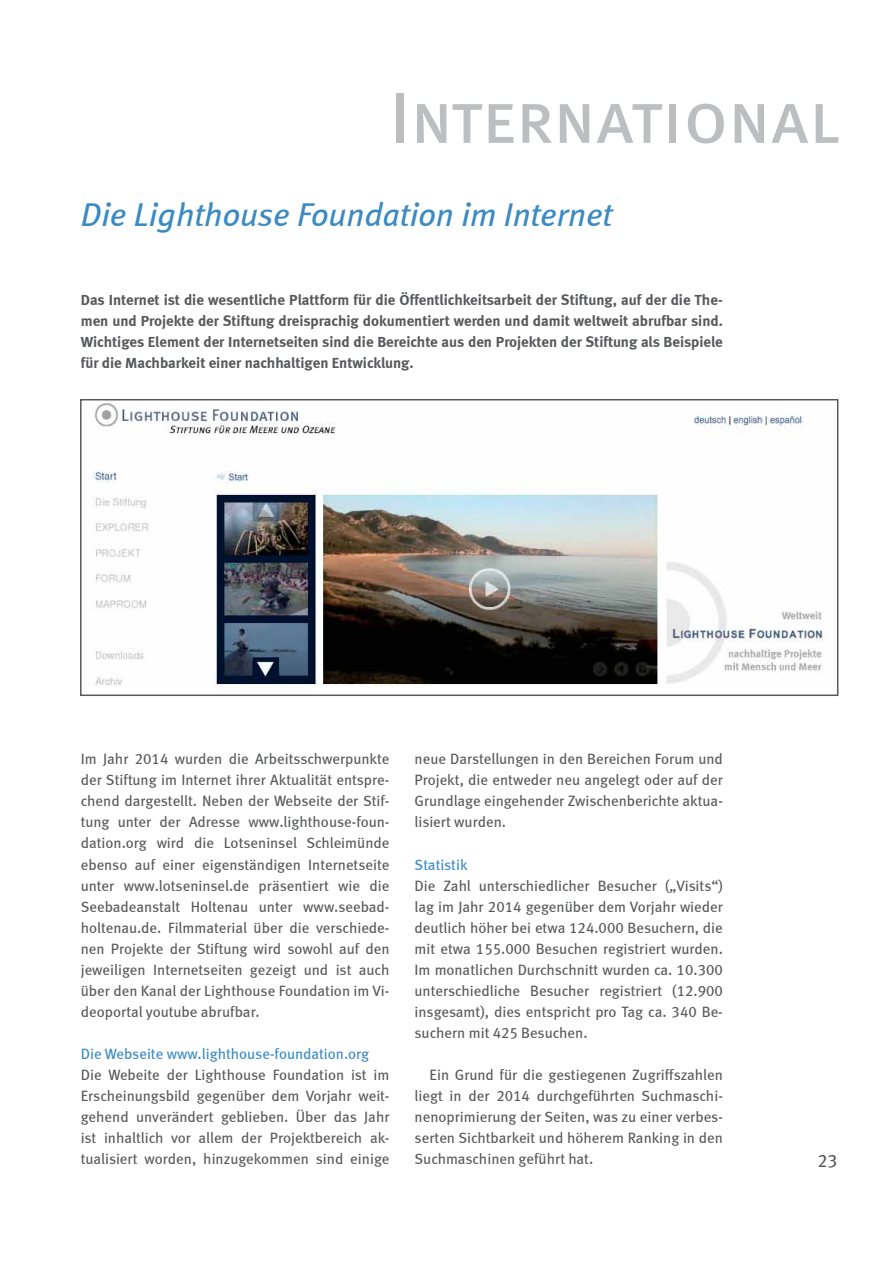
<style>
.page{position:relative;width:893px;height:1263px;background:#fff}
.page>*{position:absolute;margin:0;border:0;box-sizing:border-box;transform-origin:0 0}
.t1{font:72px "Meta Book LF Caps";letter-spacing:-.005em;color:#bcbec0}
.t2{font:italic 33px "Meta Book LF";color:#3b8ac2}
.t3{font:18px "Meta Book LF";color:#58595b}
.t4{font:15px/21px "Meta Book LF";color:#58595b;text-align:justify}
.t5{font:15px/21px "Meta Bold LF";color:#58595b;text-align:justify}
.t6{font:15px "Meta Book LF";color:#3b8ac2}
</style>
<div class="page">
<img style="left:92px;top:403px;width:733px;height:287px">
<div style="left:80px;top:399px;width:758px;height:297px;border:2px solid #58595b"></div>
<h1 class="t1" style="left:389px;top:76px;width:451px">International</h1>
<h2 class="t2" style="left:81px;top:195px;width:533px">Die Lighthouse Foundation im Internet</h2>
<p class="t5" style="left:81px;top:289px;width:644px">Das Internet ist die wesentliche Plattform für die Öffentlichkeitsarbeit der Stiftung, auf der die The&shy;men und Projekte der Stiftung dreisprachig dokumentiert werden und damit weltweit abrufbar sind.<br>Wichtiges Element der Internetseiten sind die Bereichte aus den Projekten der Stiftung als Beispiele für die Machbarkeit einer nachhaltigen Entwicklung.</p>
<p class="t4" style="left:81px;top:748px;width:310px">Im Jahr 2014 wurden die Arbeitsschwerpunkte der Stiftung im Internet ihrer Aktualität entspre&shy;chend dargestellt. Neben der Webseite der Stif&shy;tung unter der Adresse www.lighthouse-foun&shy;dation.org wird die Lotseninsel Schleimünde ebenso auf einer eigenständigen Internetseite unter www.lotseninsel.de präsentiert wie die Seebadeanstalt Holtenau unter www.seebad&shy;holtenau.de. Filmmaterial über die verschiede&shy;nen Projekte der Stiftung wird sowohl auf den jeweiligen Internetseiten gezeigt und ist auch über den Kanal der Lighthouse Foundation im Vi&shy;deoportal youtube abrufbar.</p>
<p class="t6" style="left:81px;top:1044px;width:290px">Die Webseite www.lighthouse-foundation.org</p>
<p class="t4" style="left:81px;top:1063px;width:310px">Die Webeite der Lighthouse Foundation ist im Erscheinungsbild gegenüber dem Vorjahr weit&shy;gehend unverändert geblieben. Über das Jahr ist inhaltlich vor allem der Projektbereich ak&shy;tualisiert worden, hinzugekommen sind einige</p>
<p class="t4" style="left:415px;top:748px;width:310px">neue Darstellungen in den Bereichen Forum und Projekt, die entweder neu angelegt oder auf der Grundlage eingehender Zwischenberichte aktua&shy;lisiert wurden.</p>
<p class="t6" style="left:415px;top:855px;width:55px">Statistik</p>
<p class="t4" style="left:415px;top:874px;width:310px">Die Zahl unterschiedlicher Besucher („Visits“) lag im Jahr 2014 gegenüber dem Vorjahr wieder deutlich höher bei etwa 124.000 Besuchern, die mit etwa 155.000 Besuchen registriert wurden.<br>Im monatlichen Durchschnitt wurden ca. 10.300 unterschiedliche Besucher registriert (12.900 insgesamt), dies entspricht pro Tag ca. 340 Be&shy;suchern mit 425 Besuchen.</p>
<p class="t4" style="left:415px;top:1063px;width:310px;text-indent:15px">Ein Grund für die gestiegenen Zugriffszahlen liegt in der 2014 durchgeführten Suchmaschi&shy;nenoprimierung der Seiten, was zu einer verbes&shy;serten Sichtbarkeit und höherem Ranking in den Suchmaschinen geführt hat.</p>
<p class="t3" style="left:817px;top:1150px;width:22px">23</p>
</div>
